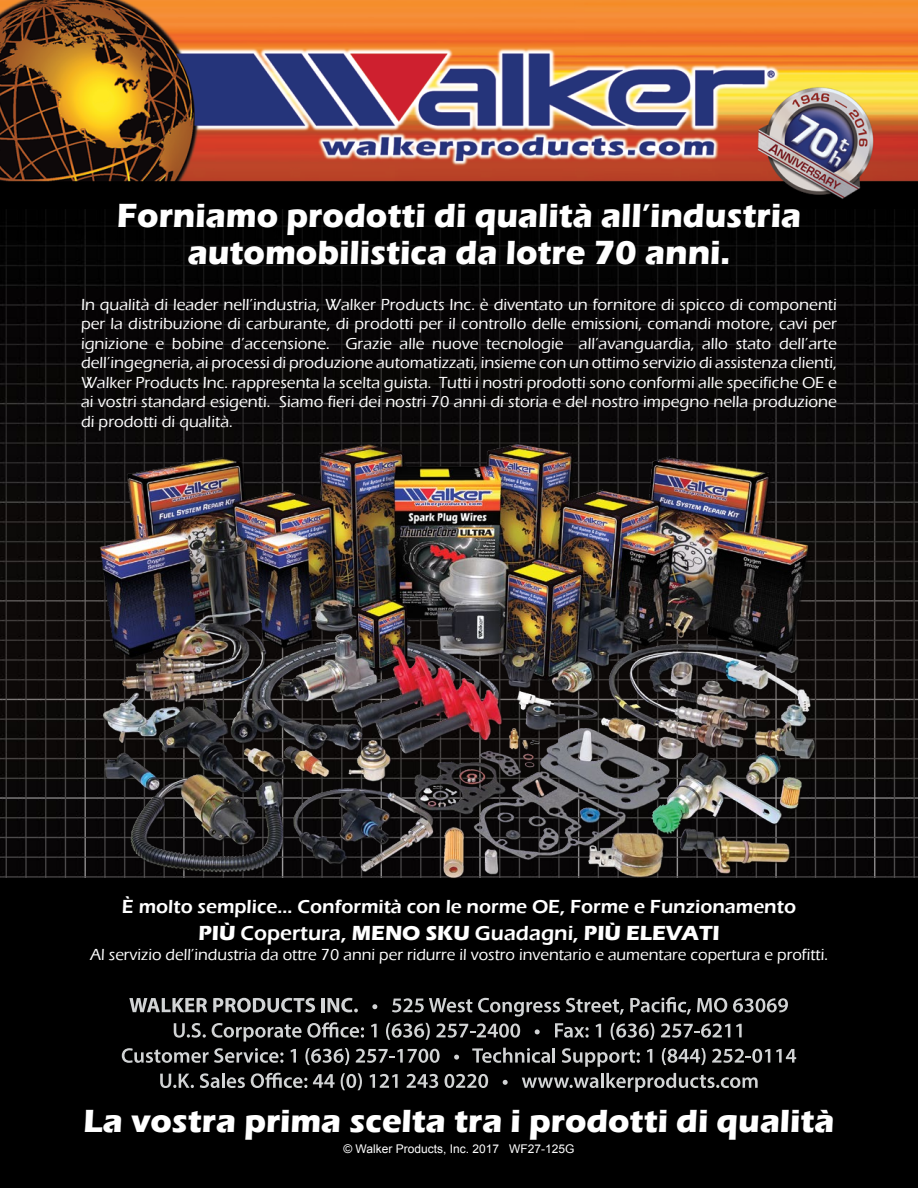
<style>
.page{position:relative;width:918px;height:1188px;background:#fff}
.page>*{position:absolute;margin:0;border:0;box-sizing:border-box;transform-origin:0 0}
.t1{font:700 34.5px/37.5px "Eras ITC";color:#fff;text-align:center;scale:.96 1}
.t2{font:700 33px "Eras ITC";color:#fff}
.t3{font:700 21px "Eras ITC";color:#fff}
.t4{font:600 19.5px "Eras ITC";color:#fff}
.t5{font:500 16.5px/19.5px "Eras ITC";color:#fff;text-align:justify}
.t6{font:12px "Arial";color:#fff}
.s1{font-weight:600}
</style>
<div class="page">
<img style="left:0;top:0;width:918px;height:1188px">
<img style="left:0;top:210px;width:918px;height:667px">
<img style="left:85px;top:422px;width:748px;height:465px">
<div style="left:65px;top:1102px;width:787px;height:36px;background:#000"></div>
<svg style="left:129px;top:998px;width:78px;height:14px"></svg>
<svg style="left:213px;top:998px;width:102px;height:14px"></svg>
<hr style="left:322px;top:998px;width:3px;height:14px;background:#d1d3d4">
<svg style="left:327px;top:998px;width:31px;height:14px"></svg>
<svg style="left:372px;top:1004px;width:5px;height:5px"></svg>
<svg style="left:392px;top:998px;width:80px;height:14px"></svg>
<svg style="left:478px;top:998px;width:82px;height:19px;background:#3b3c3c"></svg>
<svg style="left:566px;top:998px;width:58px;height:17px"></svg>
<svg style="left:630px;top:997px;width:61px;height:18px"></svg>
<svg style="left:697px;top:998px;width:30px;height:14px"></svg>
<svg style="left:733px;top:998px;width:55px;height:14px"></svg>
<svg style="left:174px;top:1023px;width:32px;height:15px"></svg>
<svg style="left:212px;top:1022px;width:152px;height:20px;background:#383939"></svg>
<svg style="left:371px;top:1024px;width:6px;height:13px"></svg>
<svg style="left:386px;top:1023px;width:44px;height:17px"></svg>
<svg style="left:436px;top:1024px;width:84px;height:14px"></svg>
<svg style="left:535px;top:1029px;width:5px;height:5px"></svg>
<svg style="left:555px;top:1023px;width:34px;height:15px"></svg>
<svg style="left:596px;top:1024px;width:5px;height:13px"></svg>
<svg style="left:611px;top:1023px;width:43px;height:17px"></svg>
<svg style="left:661px;top:1024px;width:69px;height:14px"></svg>
<svg style="left:736px;top:1024px;width:6px;height:13px"></svg>
<svg style="left:122px;top:1048px;width:161px;height:15px;background:#454646"></svg>
<svg style="left:290px;top:1049px;width:6px;height:14px"></svg>
<svg style="left:305px;top:1048px;width:44px;height:17px"></svg>
<svg style="left:356px;top:1049px;width:84px;height:14px"></svg>
<svg style="left:454px;top:1055px;width:5px;height:5px"></svg>
<svg style="left:472px;top:1048px;width:83px;height:15px"></svg>
<svg style="left:562px;top:1048px;width:78px;height:19px"></svg>
<svg style="left:647px;top:1049px;width:5px;height:14px"></svg>
<svg style="left:662px;top:1048px;width:44px;height:17px"></svg>
<svg style="left:712px;top:1049px;width:58px;height:14px"></svg>
<svg style="left:776px;top:1049px;width:20px;height:14px"></svg>
<svg style="left:160px;top:1074px;width:34px;height:14px"></svg>
<svg style="left:200px;top:1073px;width:19px;height:15px"></svg>
<hr style="left:222px;top:1073px;width:3px;height:15px;background:#d1d3d4">
<svg style="left:227px;top:1077px;width:18px;height:11px"></svg>
<svg style="left:251px;top:1073px;width:56px;height:15px"></svg>
<svg style="left:313px;top:1074px;width:22px;height:14px"></svg>
<svg style="left:341px;top:1073px;width:21px;height:17px"></svg>
<svg style="left:370px;top:1074px;width:28px;height:14px"></svg>
<svg style="left:407px;top:1074px;width:31px;height:14px"></svg>
<svg style="left:445px;top:1074px;width:43px;height:14px"></svg>
<svg style="left:503px;top:1080px;width:5px;height:5px"></svg>
<svg style="left:522px;top:1077px;width:76px;height:11px"></svg>
<hr style="left:601px;top:1073px;width:3px;height:15px;background:#d1d3d4">
<svg style="left:606px;top:1073px;width:152px;height:19px;background:#3a3a3a"></svg>
<h1 class="t1" style="left:117px;top:196px;width:714px">Forniamo prodotti di qualità all’industria automobilistica da lotre 70 anni.</h1>
<p class="t5" style="left:81px;top:295px;width:758px">In qualità di leader nell’industria, Walker Products Inc. è diventato un fornitore di spicco di componenti per la distribuzione di carburante, di prodotti per il controllo delle emissioni, comandi motore, cavi per ignizione e bobine d’accensione. Grazie alle nuove tecnologie all’avanguardia, allo stato dell’arte dell’ingegneria, ai processi di produzione automatizzati, insieme con un ottimo servizio di assistenza clienti, Walker Products Inc. rappresenta la scelta guista. Tutti i nostri prodotti sono conformi alle specifiche OE e ai vostri standard esigenti. Siamo fieri dei nostri 70 anni di storia e del nostro impegno nella produzione di prodotti di qualità.</p>
<p class="t4" style="left:122px;top:896px;width:676px">È molto semplice... Conformità con le norme OE, Forme e Funzionamento</p>
<p class="t3" style="left:198px;top:921px;width:523px">PIÙ <span class="s1">Copertura,</span> MENO SKU <span class="s1">Guadagni,</span> PIÙ ELEVATI</p>
<p class="t5" style="left:90px;top:945px;width:740px">Al servizio dell’industria da ottre 70 anni per ridurre il vostro inventario e aumentare copertura e profitti.</p>
<h2 class="t2" style="left:84px;top:1102px;width:752px">La vostra prima scelta tra i prodotti di qualità</h2>
<p class="t6" style="left:343px;top:1141px;width:233px">© Walker Products, Inc. 2017 WF27-125G</p>
</div>
